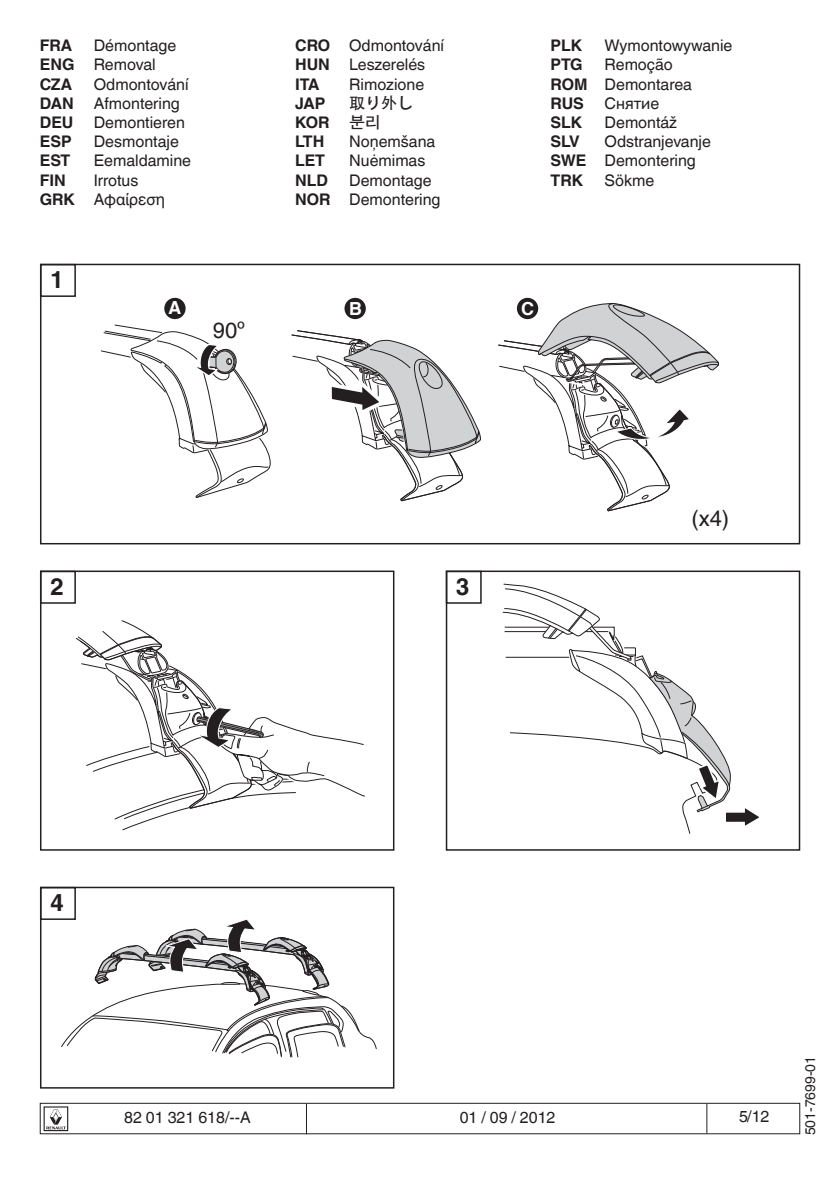
<style>
.page{position:relative;width:840px;height:1191px;background:#fff}
.page>*{position:absolute;margin:0;border:0;box-sizing:border-box;transform-origin:0 0}
.t1{font:700 24px "Helvetica World";color:#231f20}
.t2{font:22px "Helvetica World";color:#231f20}
.t3{font:700 18px "Helvetica World";color:#fff}
.t4{font:16px "Helvetica World";color:#231f20}
.t5{font:700 16px "Helvetica World";color:#231f20}
.t6{font:16px "Adobe Heiti Std";color:#231f20}
.t7{font:14px "Helvetica World";color:#231f20}
.s1{font-weight:700}
.s2{font-family:"HY Go Thic"}
</style>
<div class="page">
<div style="left:44px;top:1106px;width:24px;height:25px;border:1px solid #231f20"></div>
<svg style="left:46px;top:1109px;width:20px;height:20px"></svg>
<div style="left:40px;top:1102px;width:759px;height:32px;border:1px solid #231f20"></div>
<hr style="left:306px;top:1103px;width:1px;height:31px;background:#231f20">
<hr style="left:706px;top:1103px;width:1px;height:30px;background:#231f20">
<div style="left:40px;top:264px;width:36px;height:33px;border:2px solid #231f20"></div>
<div style="left:40px;top:570px;width:36px;height:34px;border:2px solid #231f20"></div>
<div style="left:40px;top:887px;width:36px;height:33px;border:2px solid #231f20"></div>
<div style="left:445px;top:570px;width:36px;height:34px;border:2px solid #231f20"></div>
<div style="left:40px;top:264px;width:759px;height:280px;border:2px solid #231f20"></div>
<div style="left:40px;top:570px;width:354px;height:280px;border:2px solid #231f20"></div>
<div style="left:40px;top:886px;width:354px;height:202px;border:2px solid #231f20"></div>
<div style="left:445px;top:570px;width:354px;height:280px;border:2px solid #231f20"></div>
<svg style="left:510px;top:647px;width:181px;height:187px"></svg>
<svg style="left:641px;top:671px;width:118px;height:159px"></svg>
<svg style="left:502px;top:583px;width:129px;height:77px"></svg>
<div style="left:164px;top:298px;width:21px;height:21px;background:#231f20;border-radius:50%"></div>
<div style="left:344px;top:298px;width:21px;height:21px;background:#231f20;border-radius:50%"></div>
<div style="left:516px;top:298px;width:22px;height:21px;background:#231f20;border-radius:50%"></div>
<svg style="left:498px;top:302px;width:221px;height:209px"></svg>
<svg style="left:76px;top:620px;width:289px;height:210px"></svg>
<svg style="left:61px;top:918px;width:315px;height:139px"></svg>
<svg style="left:291px;top:330px;width:190px;height:171px"></svg>
<svg style="left:101px;top:324px;width:170px;height:174px"></svg>
<p class="t5" style="left:40px;top:36px;width:34px">FRA</p>
<p class="t4" style="left:94px;top:36px;width:84px">Démontage</p>
<p class="t4" style="left:40px;top:55px;width:117px"><span class="s1">ENG</span> Removal</p>
<p class="t5" style="left:40px;top:75px;width:34px">CZA</p>
<p class="t4" style="left:94px;top:75px;width:97px">Odmontování</p>
<p class="t5" style="left:40px;top:94px;width:35px">DAN</p>
<p class="t4" style="left:94px;top:94px;width:87px">Afmontering</p>
<p class="t5" style="left:40px;top:113px;width:35px">DEU</p>
<p class="t4" style="left:94px;top:113px;width:93px">Demontieren</p>
<p class="t5" style="left:40px;top:132px;width:33px">ESP</p>
<p class="t4" style="left:94px;top:132px;width:87px">Desmontaje</p>
<p class="t5" style="left:40px;top:151px;width:32px">EST</p>
<p class="t4" style="left:94px;top:151px;width:99px">Eemaldamine</p>
<p class="t5" style="left:40px;top:171px;width:28px">FIN</p>
<p class="t4" style="left:94px;top:171px;width:46px">Irrotus</p>
<p class="t4" style="left:40px;top:190px;width:127px"><span class="s1">GRK</span> Αφαίρεση</p>
<p class="t4" style="left:295px;top:36px;width:151px"><span class="s1">CRO</span> Odmontování</p>
<p class="t4" style="left:295px;top:55px;width:132px"><span class="s1">HUN</span> Leszerelés</p>
<p class="t5" style="left:295px;top:75px;width:26px">ITA</p>
<p class="t4" style="left:349px;top:75px;width:77px">Rimozione</p>
<p class="t5" style="left:295px;top:94px;width:32px">JAP</p>
<p class="t6" style="left:349px;top:93px;width:65px">取り外し</p>
<p class="t5" style="left:295px;top:113px;width:87px">KOR <span class="s2">분리</span></p>
<p class="t5" style="left:295px;top:132px;width:31px">LTH</p>
<p class="t4" style="left:349px;top:132px;width:88px">Noņemšana</p>
<p class="t5" style="left:295px;top:151px;width:31px">LET</p>
<p class="t4" style="left:349px;top:151px;width:78px">Nuėmimas</p>
<p class="t5" style="left:295px;top:171px;width:34px">NLD</p>
<p class="t4" style="left:349px;top:171px;width:84px">Demontage</p>
<p class="t4" style="left:295px;top:190px;width:147px"><span class="s1">NOR</span> Demontering</p>
<p class="t5" style="left:550px;top:36px;width:33px">PLK</p>
<p class="t4" style="left:604px;top:36px;width:129px">Wymontowywanie</p>
<p class="t5" style="left:550px;top:55px;width:34px">PTG</p>
<p class="t4" style="left:604px;top:55px;width:70px">Remoção</p>
<p class="t4" style="left:550px;top:75px;width:143px"><span class="s1">ROM</span> Demontarea</p>
<p class="t5" style="left:550px;top:94px;width:35px">RUS</p>
<p class="t4" style="left:604px;top:94px;width:56px">Снятиe</p>
<p class="t5" style="left:550px;top:113px;width:33px">SLK</p>
<p class="t4" style="left:604px;top:113px;width:74px">Demontáž</p>
<p class="t5" style="left:550px;top:132px;width:30px">SLV</p>
<p class="t4" style="left:604px;top:132px;width:108px">Odstranjevanje</p>
<p class="t4" style="left:550px;top:151px;width:147px"><span class="s1">SWE</span> Demontering</p>
<p class="t5" style="left:550px;top:171px;width:34px">TRK</p>
<p class="t4" style="left:604px;top:171px;width:51px">Sökme</p>
<p class="t1" style="left:50px;top:265px;width:15px">1</p>
<p class="t3" style="left:168px;top:297px;width:14px">A</p>
<p class="t3" style="left:349px;top:298px;width:14px">B</p>
<p class="t3" style="left:521px;top:298px;width:15px">C</p>
<p class="t2" style="left:213px;top:318px;width:34px">90º</p>
<p class="t1" style="left:50px;top:572px;width:15px">2</p>
<p class="t1" style="left:455px;top:572px;width:15px">3</p>
<p class="t2" style="left:691px;top:505px;width:39px">(x4)</p>
<p class="t1" style="left:50px;top:888px;width:15px">4</p>
<p class="t4" style="left:124px;top:1108px;width:128px">82 01 321 618/--A</p>
<p class="t4" style="left:459px;top:1108px;width:97px">01 / 09 / 2012</p>
<p class="t4" style="left:738px;top:1107px;width:32px">5/12</p>
<p class="t7" style="left:801px;top:1135px;width:81px;rotate:-90deg">501-7699-01</p>
</div>
